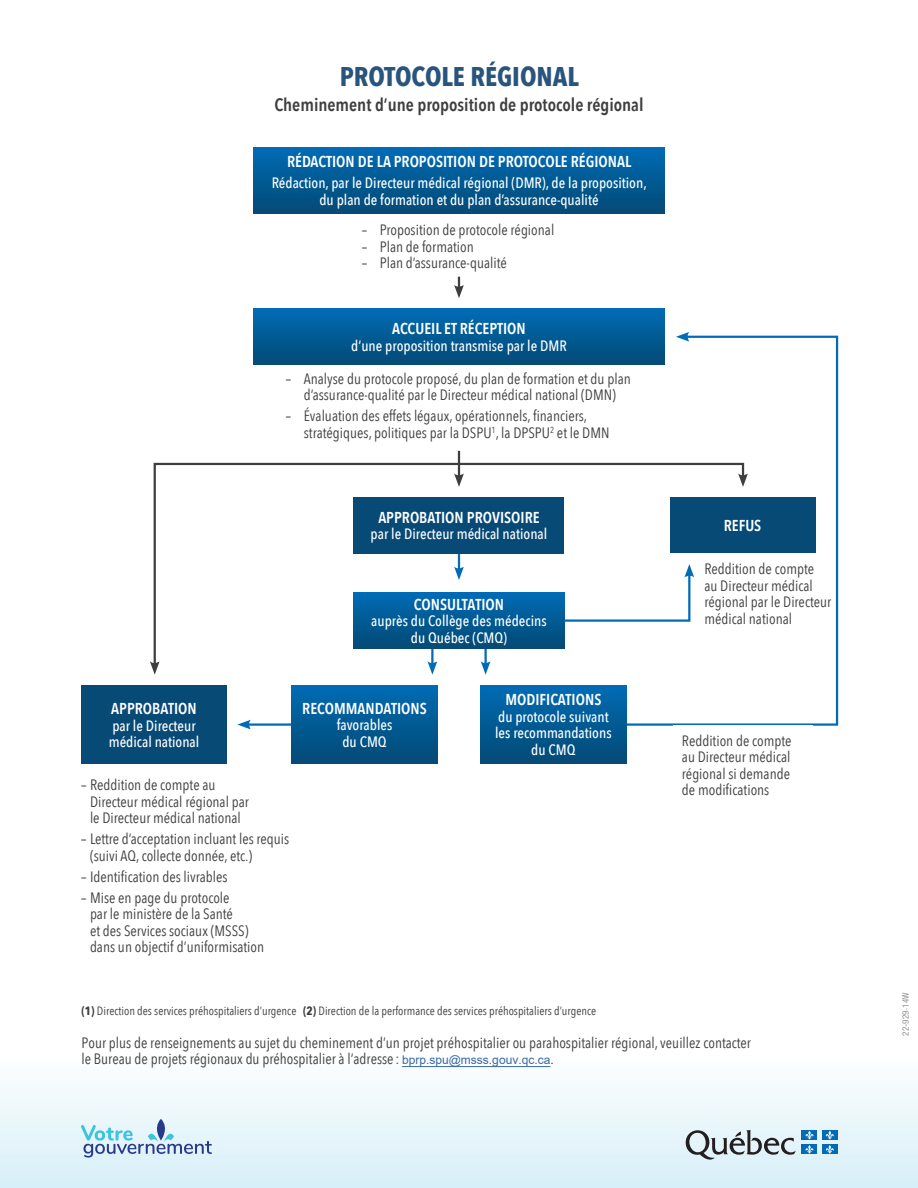
<style>
.page{position:relative;width:918px;height:1188px;background:#fff}
.page>*{position:absolute;margin:0;border:0;box-sizing:border-box;transform-origin:0 0}
.t1{font:700 27px "Avenir Next Condensed";color:#29547e}
.t2{font:600 18px "Avenir Next Condensed";color:#3e3e3f}
.t3{font:600 15.75px "Avenir Next Condensed";color:#fff}
.t4{font:15px/16.5px "Avenir Next Condensed";color:#3e3e3f}
.t5{font:500 15px/16.5px "Avenir Next Condensed";color:#fff;text-align:center}
.t6{font:12px "Avenir Next Condensed";color:#3e3e3f}
.t7{font:condensed 9px "Helvetica Neue";color:#939598}
.s1{font-weight:700}
.s2{font-family:"Arial";font-size:12px;color:#3667a4}
.s3{font-family:"Arial";font-size:12px}
.s4{font-family:"Minion Pro";font-stretch:normal}
</style>
<div class="page">
<div style="left:0;top:1054px;width:918px;height:134px;background:linear-gradient(to bottom,#fefffe,#d7eff8)"></div>
<div style="left:253px;top:309px;width:412px;height:56px;background:linear-gradient(to bottom,#006bb4,#044a75)"></div>
<svg style="left:454px;top:277px;width:10px;height:21px"></svg>
<svg style="left:430px;top:668px;width:5px;height:7px"></svg>
<hr style="left:247px;top:723px;width:45px;height:3px;background:#006cb7">
<svg style="left:237px;top:720px;width:14px;height:9px"></svg>
<svg style="left:483px;top:668px;width:5px;height:7px"></svg>
<hr style="left:458px;top:451px;width:2px;height:27px;background:#3e3e3f">
<svg style="left:153px;top:462px;width:471px;height:206px"></svg>
<svg style="left:150px;top:661px;width:10px;height:14px"></svg>
<svg style="left:624px;top:335px;width:215px;height:392px"></svg>
<svg style="left:676px;top:332px;width:13px;height:10px"></svg>
<div style="left:354px;top:593px;width:210px;height:56px;background:linear-gradient(to bottom,#006bb4,#044a75)"></div>
<div style="left:670px;top:497px;width:145px;height:56px;background:#084a76"></div>
<div style="left:354px;top:497px;width:210px;height:56px;background:#084a76"></div>
<div style="left:81px;top:686px;width:146px;height:78px;background:#084a76"></div>
<div style="left:292px;top:685px;width:145px;height:79px;background:linear-gradient(to bottom,#006cb4,#044974)"></div>
<div style="left:481px;top:685px;width:145px;height:79px;background:linear-gradient(to bottom,#006cb4,#044974)"></div>
<div style="left:253px;top:147px;width:412px;height:67px;background:linear-gradient(to bottom,#006cb5,#034974)"></div>
<hr style="left:402px;top:1066px;width:148px;height:1px;background:#3667a4">
<svg style="left:686px;top:1130px;width:110px;height:30px;background:#b1bcc1"></svg>
<div style="left:802px;top:1130px;width:15px;height:10px;background:#006cb7"></div>
<div style="left:822px;top:1130px;width:16px;height:10px;background:#006cb7"></div>
<div style="left:802px;top:1145px;width:15px;height:9px;background:#006cb7"></div>
<svg style="left:805px;top:1131px;width:9px;height:23px"></svg>
<div style="left:822px;top:1145px;width:16px;height:9px;background:#006cb7"></div>
<svg style="left:826px;top:1131px;width:8px;height:23px"></svg>
<svg style="left:81px;top:1119px;width:131px;height:39px;background:#bfd8e9"></svg>
<svg style="left:562px;top:564px;width:132px;height:59px"></svg>
<div style="left:673px;top:726px;width:140px;height:78px;background:#fff"></div>
<h1 class="t1" style="left:340px;top:60px;width:241px">PROTOCOLE RÉGIONAL</h1>
<p class="t2" style="left:274px;top:89px;width:371px">Cheminement d’une proposition de protocole régional</p>
<p class="t3" style="left:287px;top:148px;width:346px">RÉDACTION DE LA PROPOSITION DE PROTOCOLE RÉGIONAL</p>
<p class="t5" style="left:272px;top:175px;width:377px">Rédaction, par le Directeur médical régional (DMR), de la proposition, du plan de formation et du plan d’assurance-qualité</p>
<p class="t4" style="left:362px;top:221px;width:194px">– Proposition de protocole régional</p>
<p class="t4" style="left:362px;top:238px;width:113px">– Plan de formation</p>
<p class="t4" style="left:362px;top:254px;width:146px">– Plan d’assurance-qualité</p>
<p class="t3" style="left:392px;top:315px;width:135px">ACCUEIL ET RÉCEPTION</p>
<p class="t5" style="left:351px;top:337px;width:217px">d’une proposition transmise par le DMR</p>
<p class="t4" style="left:286px;top:370px;width:346px;text-align:center">– Analyse du protocole proposé, du plan de formation et du plan d’assurance-qualité par le Directeur médical national (DMN)</p>
<p class="t4" style="left:304px;top:407px;width:307px;text-indent:-18px">– Évaluation des effets légaux, opérationnels, financiers, stratégiques, politiques par la DSPU <sup>1</sup>, la DPSPU<sup>2</sup> et le DMN</p>
<p class="t3" style="left:378px;top:504px;width:163px">APPROBATION PROVISOIRE</p>
<p class="t5" style="left:371px;top:526px;width:178px">par le Directeur médical national</p>
<p class="t3" style="left:414px;top:591px;width:92px">CONSULTATION</p>
<p class="t5" style="left:371px;top:613px;width:177px">auprès du Collège des médecins du Québec (CMQ)</p>
<p class="t3" style="left:111px;top:695px;width:87px">APPROBATION</p>
<p class="t5" style="left:109px;top:717px;width:92px;text-align:left">par le Directeur médical national</p>
<p class="t4" style="left:90px;top:776px;width:160px;text-indent:-9px">– Reddition de compte au<br>Directeur médical régional par le Directeur médical national</p>
<p class="t4" style="left:90px;top:830px;width:201px;text-indent:-9px">– Lettre d’acceptation incluant les requis (suivi AQ, collecte donnée, etc.)</p>
<p class="t4" style="left:81px;top:868px;width:148px">– Identification des livrables</p>
<p class="t4" style="left:90px;top:889px;width:176px;text-indent:-9px">– Mise en page du protocole<br>par le ministère de la Santé<br>et des Services sociaux (MSSS) dans un objectif d’uniformisation</p>
<p class="t3" style="left:302px;top:695px;width:126px">RECOMMANDATIONS</p>
<p class="t5" style="left:337px;top:717px;width:57px">favorables du CMQ</p>
<p class="t3" style="left:505px;top:686px;width:97px">MODIFICATIONS</p>
<p class="t5" style="left:495px;top:708px;width:118px">du protocole suivant les recommandations du CMQ</p>
<p class="t3" style="left:724px;top:512px;width:39px">REFUS</p>
<p class="t4" style="left:704px;top:560px;width:128px">Reddition de compte<br>au Directeur médical régional par le Directeur médical national</p>
<p class="t4" style="left:682px;top:731px;width:111px;text-align:justify">Reddition de compte au Directeur médical régional si demande de modifications</p>
<p class="t6" style="left:82px;top:1001px;width:516px"><span class="s1">(1)</span> Direction des services préhospitaliers d’urgence <span class="s1">(2)</span> Direction de la performance des services préhospitaliers d’urgence</p>
<p class="t4" style="left:82px;top:1034px;width:671px">Pour plus de renseignements au sujet du cheminement d’un projet préhospitalier ou parahospitalier régional, veuillez contacter le Bureau de projets régionaux du préhospitalier à l’adresse : <span class="s2">bprp.spu@msss.gouv.qc.ca</span><span class="s3">.</span></p>
<p class="t7" style="left:901px;top:1036px;width:45px;rotate:-90deg">22-929<span class="s4">-</span>14W</p>
</div>
